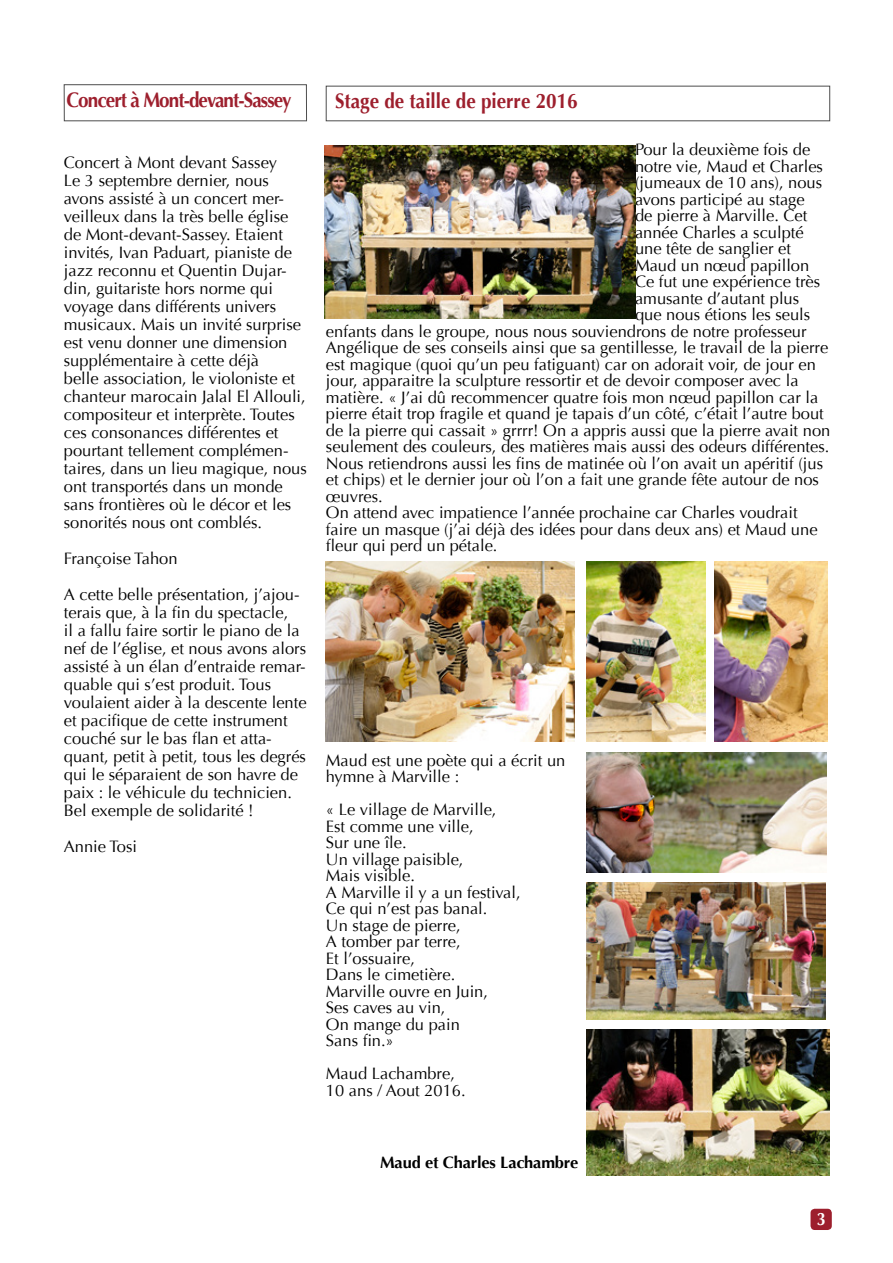
<style>
.page{position:relative;width:893px;height:1263px;background:#fff}
.page>*{position:absolute;margin:0;border:0;box-sizing:border-box;transform-origin:0 0}
.t1{font:700 21px "Optima";letter-spacing:-.05em;color:#9d1f2d;scale:.9 1}
.t2{font:700 21px "Optima";color:#9d1f2d;scale:.9 1}
.t3{font:700 18px "Optima";color:#fff;scale:.9 1}
.t4{font:16.5px/18px "Optima";color:#000}
.t5{font:700 16.5px "Optima";letter-spacing:-.01em;color:#000}
</style>
<div class="page">
<div style="left:326px;top:86px;width:504px;height:35px;border:1px solid #4d4d4d"></div>
<div style="left:810px;top:1209px;width:22px;height:21px;background:#9d1f2d;border-radius:4px"></div>
<img style="left:325px;top:145px;width:310px;height:174px">
<img style="left:326px;top:561px;width:248px;height:180px">
<img style="left:586px;top:561px;width:119px;height:180px">
<img style="left:714px;top:561px;width:114px;height:180px">
<img style="left:586px;top:1029px;width:243px;height:146px">
<img style="left:586px;top:752px;width:241px;height:121px">
<img style="left:586px;top:882px;width:239px;height:137px">
<div style="left:64px;top:84px;width:243px;height:37px;border:1px solid #4d4d4d"></div>
<p class="t1" style="left:67px;top:87px;width:252px">Concert à Mont-devant-Sassey</p>
<p class="t4" style="left:64px;top:154px;width:215px">Concert à Mont devant Sassey</p>
<p class="t4" style="left:64px;top:172px;width:244px">Le 3 septembre dernier, nous avons assisté à un concert mer&shy;veilleux dans la très belle église de Mont-devant-Sassey. Etaient invités, Ivan Paduart, pianiste de jazz reconnu et Quentin Dujar&shy;din, guitariste hors norme qui voyage dans différents univers musicaux. Mais un invité surprise est venu donner une dimension supplémentaire à cette déjà<br>belle association, le violoniste et chanteur marocain Jalal El Allouli, compositeur et interprète. Toutes ces consonances différentes et pourtant tellement complémen&shy;taires, dans un lieu magique, nous ont transportés dans un monde sans frontières où le décor et les sonorités nous ont comblés.</p>
<p class="t4" style="left:64px;top:550px;width:115px">Françoise Tahon</p>
<p class="t4" style="left:64px;top:586px;width:244px">A cette belle présentation, j’ajou&shy;terais que, à la fin du spectacle,<br>il a fallu faire sortir le piano de la nef de l’église, et nous avons alors assisté à un élan d’entraide remar&shy;quable qui s’est produit. Tous voulaient aider à la descente lente et pacifique de cette instrument couché sur le bas flan et atta&shy;quant, petit à petit, tous les degrés qui le séparaient de son havre de paix : le véhicule du technicien.</p>
<p class="t4" style="left:64px;top:802px;width:191px">Bel exemple de solidarité !</p>
<p class="t4" style="left:64px;top:838px;width:75px">Annie Tosi</p>
<p class="t2" style="left:335px;top:89px;width:271px">Stage de taille de pierre 2016</p>
<p class="t4" style="left:635px;top:141px;width:177px">Pour la deuxième fois de</p>
<p class="t4" style="left:635px;top:157px;width:189px">notre vie, Maud et Charles</p>
<p class="t4" style="left:635px;top:174px;width:189px">(jumeaux de 10 ans), nous</p>
<p class="t4" style="left:635px;top:190px;width:171px">avons participé au stage</p>
<p class="t4" style="left:635px;top:207px;width:174px">de pierre à Marville. Cet</p>
<p class="t4" style="left:635px;top:223px;width:170px">année Charles a sculpté</p>
<p class="t4" style="left:635px;top:240px;width:157px">une tête de sanglier et</p>
<p class="t4" style="left:635px;top:256px;width:176px">Maud un nœud papillon</p>
<p class="t4" style="left:635px;top:273px;width:187px">Ce fut une expérience très</p>
<p class="t4" style="left:635px;top:289px;width:166px">amusante d’autant plus</p>
<p class="t4" style="left:635px;top:306px;width:177px">que nous étions les seuls</p>
<p class="t4" style="left:326px;top:322px;width:482px">enfants dans le groupe, nous nous souviendrons de notre professeur</p>
<p class="t4" style="left:326px;top:339px;width:504px">Angélique de ses conseils ainsi que sa gentillesse, le travail de la pierre</p>
<p class="t4" style="left:326px;top:355px;width:491px">est magique (quoi qu’un peu fatiguant) car on adorait voir, de jour en</p>
<p class="t4" style="left:326px;top:372px;width:474px">jour, apparaitre la sculpture ressortir et de devoir composer avec la</p>
<p class="t4" style="left:326px;top:388px;width:494px">matière. « J’ai dû recommencer quatre fois mon nœud papillon car la</p>
<p class="t4" style="left:326px;top:405px;width:499px">pierre était trop fragile et quand je tapais d’un côté, c’était l’autre bout</p>
<p class="t4" style="left:326px;top:421px;width:506px">de la pierre qui cassait » grrrr! On a appris aussi que la pierre avait non</p>
<p class="t4" style="left:326px;top:438px;width:505px">seulement des couleurs, des matières mais aussi des odeurs différentes.</p>
<p class="t4" style="left:326px;top:455px;width:499px;line-height:16.5px">Nous retiendrons aussi les fins de matinée où l’on avait un apéritif (jus et chips) et le dernier jour où l’on a fait une grande fête autour de nos œuvres.</p>
<p class="t4" style="left:326px;top:504px;width:493px;line-height:16.5px">On attend avec impatience l’année prochaine car Charles voudrait faire un masque (j’ai déjà des idées pour dans deux ans) et Maud une fleur qui perd un pétale.</p>
<p class="t4" style="left:326px;top:752px;width:241px;line-height:16.5px">Maud est une poète qui a écrit un hymne à Marville :</p>
<p class="t4" style="left:326px;top:801px;width:172px">« Le village de Marville,</p>
<p class="t4" style="left:326px;top:817px;width:149px">Est comme une ville,</p>
<p class="t4" style="left:326px;top:834px;width:82px">Sur une île.</p>
<p class="t4" style="left:326px;top:850px;width:139px">Un village paisible,</p>
<p class="t4" style="left:326px;top:867px;width:90px">Mais visible.</p>
<p class="t4" style="left:326px;top:883px;width:196px">A Marville il y a un festival,</p>
<p class="t4" style="left:326px;top:900px;width:163px">Ce qui n’est pas banal.</p>
<p class="t4" style="left:326px;top:916px;width:136px">Un stage de pierre,</p>
<p class="t4" style="left:326px;top:933px;width:136px">A tomber par terre,</p>
<p class="t4" style="left:326px;top:949px;width:90px">Et l’ossuaire,</p>
<p class="t4" style="left:326px;top:966px;width:131px">Dans le cimetière.</p>
<p class="t4" style="left:326px;top:982px;width:164px">Marville ouvre en Juin,</p>
<p class="t4" style="left:326px;top:999px;width:121px">Ses caves au vin,</p>
<p class="t4" style="left:326px;top:1015px;width:135px">On mange du pain</p>
<p class="t4" style="left:326px;top:1032px;width:69px">Sans fin.»</p>
<p class="t4" style="left:326px;top:1065px;width:130px">Maud Lachambre,</p>
<p class="t4" style="left:326px;top:1081px;width:141px">10 ans / Aout 2016.</p>
<p class="t5" style="left:380px;top:1152px;width:200px">Maud et Charles Lachambre</p>
<p class="t3" style="left:817px;top:1209px;width:12px">3</p>
</div>
